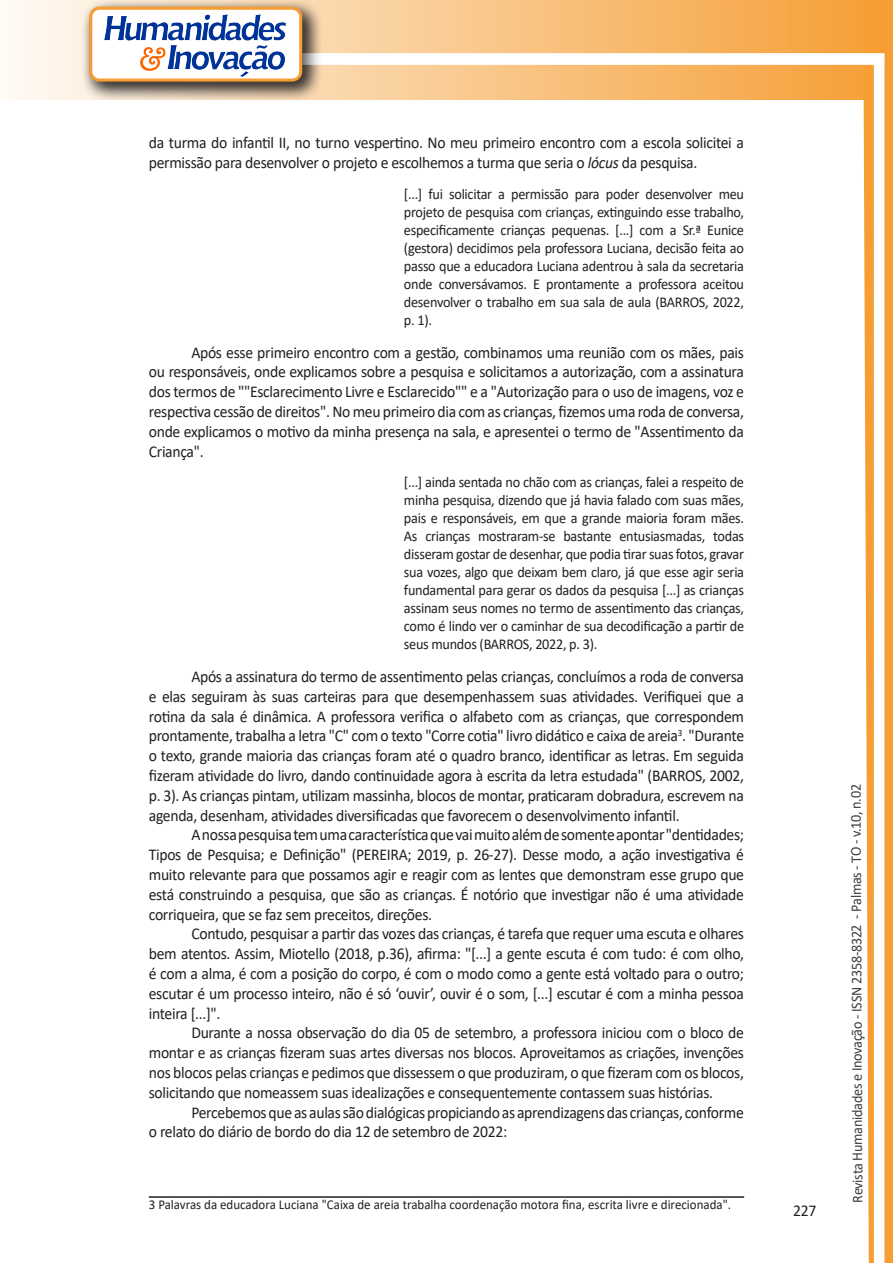
<style>
.page{position:relative;width:893px;height:1263px;background:#fff}
.page>*{position:absolute;margin:0;border:0;box-sizing:border-box;transform-origin:0 0}
.texto{font:16.5px/19.8px "Calibri";letter-spacing:-.02em;color:#231f20;text-align:justify;scale:.95 1}
.citacao{font:15px/18px "Calibri";letter-spacing:-.02em;color:#231f20;text-align:justify;scale:.95 1}
.t1{font:15px "Calibri";letter-spacing:-.025em;color:#3e3e3f;scale:.95 1}
.Rodapé{font:13.5px "Calibri";color:#231f20;scale:.96 1}
.s1{font-style:italic}
</style>
<div class="page">
<svg style="left:5px;top:0;width:858px;height:100px;background:#f9c484"></svg>
<div style="left:302px;top:53px;width:582px;height:12px;background:#fff;border:2px solid #fff"></div>
<svg style="left:863px;top:0;width:30px;height:1263px"></svg>
<div style="left:81px;top:0;width:241px;height:102px;background:#231f20;opacity:.75"></div>
<div style="left:91px;top:8px;width:210px;height:72px;background:#fff;border-radius:9px"></div>
<img style="left:104px;top:14px;width:181px;height:62px">
<div style="left:89px;top:7px;width:213px;height:75px;border:3px solid #f69e34;border-radius:9px"></div>
<hr style="left:149px;top:1196px;width:595px;height:2px;background:#231f20">
<p class="texto" style="left:149px;top:133px;width:628px">da turma do infantil II, no turno vespertino. No meu primeiro encontro com a escola solicitei a permissão para desenvolver o projeto e escolhemos a turma que seria o <span class="s1">lócus</span> da pesquisa.</p>
<p class="citacao" style="left:404px;top:185px;width:360px">[...] fui solicitar a permissão para poder desenvolver meu projeto de pesquisa com crianças, extinguindo esse trabalho, especificamente crianças pequenas. [...] com a Sr.ª Eunice (gestora) decidimos pela professora Luciana, decisão feita ao passo que a educadora Luciana adentrou à sala da secretaria onde conversávamos. E prontamente a professora aceitou desenvolver o trabalho em sua sala de aula (BARROS, 2022, p. 1).</p>
<p class="texto" style="left:149px;top:342px;width:628px;text-indent:43px">Após esse primeiro encontro com a gestão, combinamos uma reunião com os mães, pais ou responsáveis, onde explicamos sobre a pesquisa e solicitamos a autorização, com a assinatura dos termos de ""Esclarecimento Livre e Esclarecido"" e a "Autorização para o uso de imagens, voz e respectiva cessão de direitos". No meu primeiro dia com as crianças, fizemos uma roda de conversa, onde explicamos o motivo da minha presença na sala, e apresentei o termo de "Assentimento da Criança".</p>
<p class="citacao" style="left:404px;top:473px;width:360px">[...] ainda sentada no chão com as crianças, falei a respeito de minha pesquisa, dizendo que já havia falado com suas mães, pais e responsáveis, em que a grande maioria foram mães.<br>As crianças mostraram-se bastante entusiasmadas, todas disseram gostar de desenhar, que podia tirar suas fotos, gravar sua vozes, algo que deixam bem claro, já que esse agir seria fundamental para gerar os dados da pesquisa [...] as crianças assinam seus nomes no termo de assentimento das crianças, como é lindo ver o caminhar de sua decodificação a partir de seus mundos (BARROS, 2022, p. 3).</p>
<p class="texto" style="left:149px;top:666px;width:628px;text-indent:43px">Após a assinatura do termo de assentimento pelas crianças, concluímos a roda de conversa e elas seguiram às suas carteiras para que desempenhassem suas atividades. Verifiquei que a rotina da sala é dinâmica. A professora verifica o alfabeto com as crianças, que correspondem prontamente, trabalha a letra "C" com o texto "Corre cotia" livro didático e caixa de areia<sup>3</sup>. "Durante o texto, grande maioria das crianças foram até o quadro branco, identificar as letras. Em seguida fizeram atividade do livro, dando continuidade agora à escrita da letra estudada" (BARROS, 2002, p. 3). As crianças pintam, utilizam massinha, blocos de montar, praticaram dobradura, escrevem na agenda, desenham, atividades diversificadas que favorecem o desenvolvimento infantil.</p>
<p class="texto" style="left:149px;top:824px;width:628px;text-indent:43px">A nossa pesquisa tem uma característica que vai muito além de somente apontar "dentidades; Tipos de Pesquisa; e Definição" (PEREIRA; 2019, p. 26-27). Desse modo, a ação investigativa é muito relevante para que possamos agir e reagir com as lentes que demonstram esse grupo que está construindo a pesquisa, que são as crianças. É notório que investigar não é uma atividade corriqueira, que se faz sem preceitos, direções.</p>
<p class="texto" style="left:149px;top:923px;width:628px;text-indent:43px">Contudo, pesquisar a partir das vozes das crianças, é tarefa que requer uma escuta e olhares bem atentos. Assim, Miotello (2018, p.36), afirma: "[...] a gente escuta é com tudo: é com olho, é com a alma, é com a posição do corpo, é com o modo como a gente está voltado para o outro; escutar é um processo inteiro, não é só ‘ouvir’, ouvir é o som, [...] escutar é com a minha pessoa inteira [...]".</p>
<p class="texto" style="left:149px;top:1022px;width:628px;text-indent:43px">Durante a nossa observação do dia 05 de setembro, a professora iniciou com o bloco de montar e as crianças fizeram suas artes diversas nos blocos. Aproveitamos as criações, invenções nos blocos pelas crianças e pedimos que dissessem o que produziram, o que fizeram com os blocos, solicitando que nomeassem suas idealizações e consequentemente contassem suas histórias.</p>
<p class="texto" style="left:149px;top:1102px;width:628px;text-indent:43px">Percebemos que as aulas são dialógicas propiciando as aprendizagens das crianças, conforme o relato do diário de bordo do dia 12 de setembro de 2022:</p>
<p class="Rodapé" style="left:149px;top:1195px;width:608px">3 Palavras da educadora Luciana "Caixa de areia trabalha coordenação motora fina, escrita livre e direcionada".</p>
<p class="texto" style="left:793px;top:1200px;width:26px">227</p>
<p class="t1" style="left:846px;top:1203px;width:442px;rotate:-90deg">Revista Humanidades e Inovação - ISSN 2358-8322 - Palmas - TO - v.10, n.02</p>
</div>
